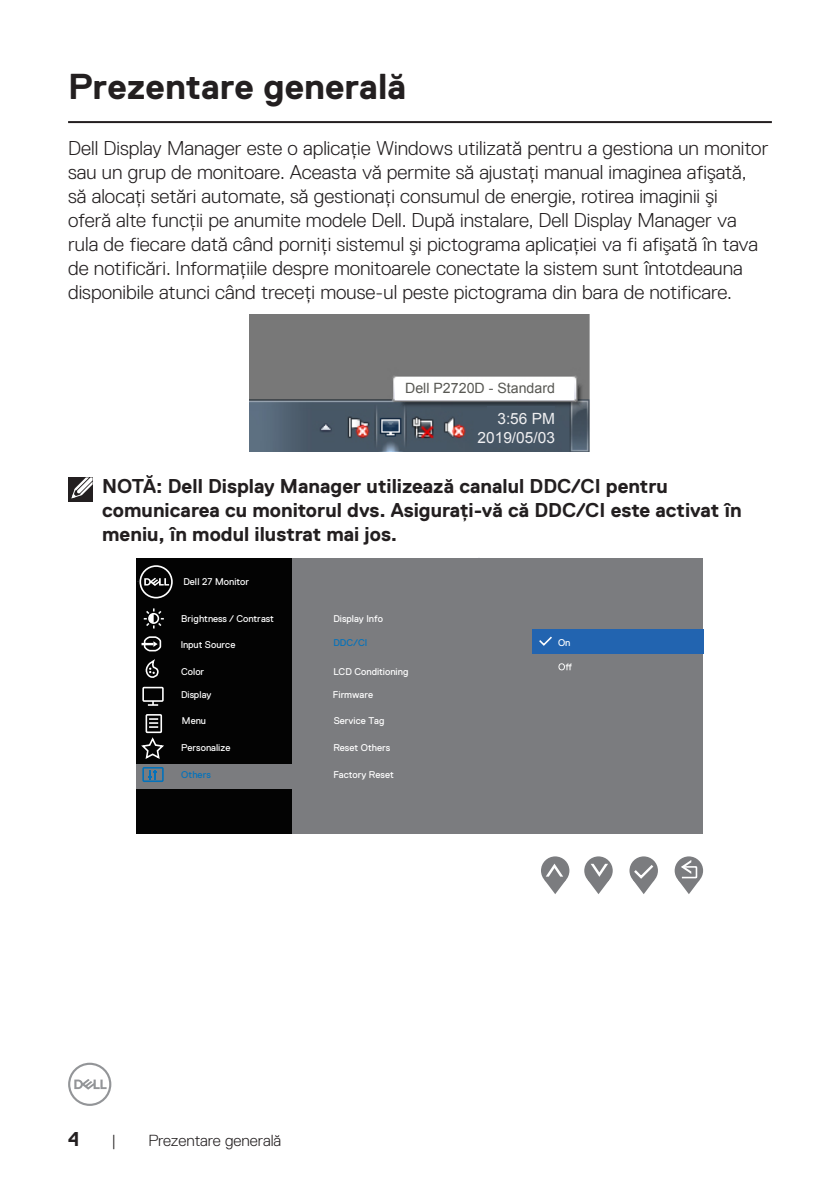
<style>
.page{position:relative;width:840px;height:1191px;background:#fff}
.page>*{position:absolute;margin:0;border:0;box-sizing:border-box;transform-origin:0 0}
.Head_1{font:700 36px "Dell Replica";color:#231f20}
.Paragraph{font:300 20px/24px "Dell Replica";color:#231f20}
.Note{font:700 20px/24px "Dell Replica";color:#231f20}
.t1{font:300 16px "Dell Replica";color:#231f20}
.t2{font:15.4px "Arial";color:#f0f0f2}
.t3{font:14.2px "Arial";color:#585853}
.t4{font:9.8px "Dell Replica";color:#fff}
.t5{font:9.8px "Dell Replica";color:#0372bb}
</style>
<div class="page">
<svg style="left:68px;top:1062px;width:43px;height:44px"></svg>
<hr style="left:68px;top:121px;width:703px;height:2px;background:#231f20">
<img style="left:249px;top:314px;width:341px;height:137px">
<div style="left:487px;top:406px;width:67px;height:41px;background:#465665"></div>
<div style="left:395px;top:380px;width:178px;height:19px;background:#fff"></div>
<div style="left:136px;top:559px;width:566px;height:275px;background:#7b7c7f"></div>
<div style="left:136px;top:559px;width:155px;height:275px;background:#030303"></div>
<div style="left:136px;top:764px;width:157px;height:24px;background:#7b7c7f"></div>
<div style="left:145px;top:713px;width:17px;height:20px;border:2px solid #fff"></div>
<svg style="left:149px;top:718px;width:9px;height:10px"></svg>
<svg style="left:148px;top:770px;width:9px;height:9px"></svg>
<div style="left:142px;top:686px;width:22px;height:16px;border:2px solid #fff"></div>
<div style="left:142px;top:766px;width:22px;height:16px;border:2px solid #0372bb"></div>
<svg style="left:144px;top:608px;width:20px;height:20px"></svg>
<svg style="left:141px;top:737px;width:23px;height:22px"></svg>
<svg style="left:139px;top:565px;width:34px;height:33px"></svg>
<svg style="left:558px;top:663px;width:13px;height:7px"></svg>
<svg style="left:141px;top:636px;width:21px;height:16px"></svg>
<div style="left:532px;top:629px;width:171px;height:24px;background:#2264b0"></div>
<svg style="left:539px;top:636px;width:13px;height:10px"></svg>
<svg style="left:540px;top:856px;width:29px;height:29px"></svg>
<div style="left:584px;top:856px;width:28px;height:29px;background:#7b7c7f;border-radius:50%"></div>
<div style="left:629px;top:856px;width:28px;height:29px;background:#7b7c7f;border-radius:50%"></div>
<svg style="left:674px;top:856px;width:28px;height:29px"></svg>
<svg style="left:544px;top:863px;width:21px;height:31px"></svg>
<svg style="left:587px;top:863px;width:22px;height:31px"></svg>
<svg style="left:631px;top:862px;width:24px;height:32px"></svg>
<svg style="left:677px;top:860px;width:22px;height:34px"></svg>
<svg style="left:143px;top:659px;width:15px;height:47px"></svg>
<div style="left:68px;top:477px;width:24px;height:25px;background:#231f20"></div>
<svg style="left:71px;top:477px;width:22px;height:22px"></svg>
<p class="Head_1" style="left:68px;top:66px;width:339px">Prezentare generală</p>
<p class="Paragraph" style="left:68px;top:136px;width:701px">Dell Display Manager este o aplicaţie Windows utilizată pentru a gestiona un monitor sau un grup de monitoare. Aceasta vă permite să ajustaţi manual imaginea afişată, să alocaţi setări automate, să gestionaţi consumul de energie, rotirea imaginii şi<br>oferă alte funcţii pe anumite modele Dell. După instalare, Dell Display Manager va rula de fiecare dată când porniţi sistemul şi pictograma aplicaţiei va fi afişată în tava de notificări. Informaţiile despre monitoarele conectate la sistem sunt întotdeauna disponibile atunci când treceţi mouse-ul peste pictograma din bara de notificare.</p>
<p class="t3" style="left:405px;top:378px;width:151px">Dell P2720D - Standard</p>
<p class="t2" style="left:477px;top:428px;width:79px">2019/05/03</p>
<p class="t2" style="left:497px;top:408px;width:59px">3:56 PM</p>
<p class="Note" style="left:102px;top:474px;width:640px">NOTĂ: Dell Display Manager utilizează canalul DDC/CI pentru comunicarea cu monitorul dvs. Asiguraţi-vă că DDC/CI este activat în meniu, în modul ilustrat mai jos.</p>
<p class="t4" style="left:183px;top:576px;width:67px">Dell 27 Monitor</p>
<p class="t4" style="left:181px;top:613px;width:94px">Brightness / Contrast</p>
<p class="t4" style="left:333px;top:613px;width:51px">Display Info</p>
<p class="t4" style="left:181px;top:639px;width:56px">Input Source</p>
<p class="t4" style="left:557px;top:637px;width:14px">On</p>
<p class="t5" style="left:333px;top:637px;width:36px">DDC/CI</p>
<p class="t4" style="left:181px;top:665px;width:25px">Color</p>
<p class="t4" style="left:333px;top:666px;width:77px">LCD Conditioning</p>
<p class="t4" style="left:181px;top:689px;width:32px">Display</p>
<p class="t4" style="left:333px;top:689px;width:42px">Firmware</p>
<p class="t4" style="left:182px;top:715px;width:26px">Menu</p>
<p class="t4" style="left:333px;top:715px;width:52px">Service Tag</p>
<p class="t4" style="left:181px;top:742px;width:51px">Personalize</p>
<p class="t5" style="left:181px;top:769px;width:31px">Others</p>
<p class="t4" style="left:333px;top:742px;width:58px">Reset Others</p>
<p class="t4" style="left:333px;top:769px;width:62px">Factory Reset</p>
<p class="Note" style="left:68px;top:1126px;width:13px">4</p>
<p class="t1" style="left:111px;top:1131px;width:6px">|</p>
<p class="t1" style="left:148px;top:1131px;width:134px">Prezentare generală</p>
</div>
